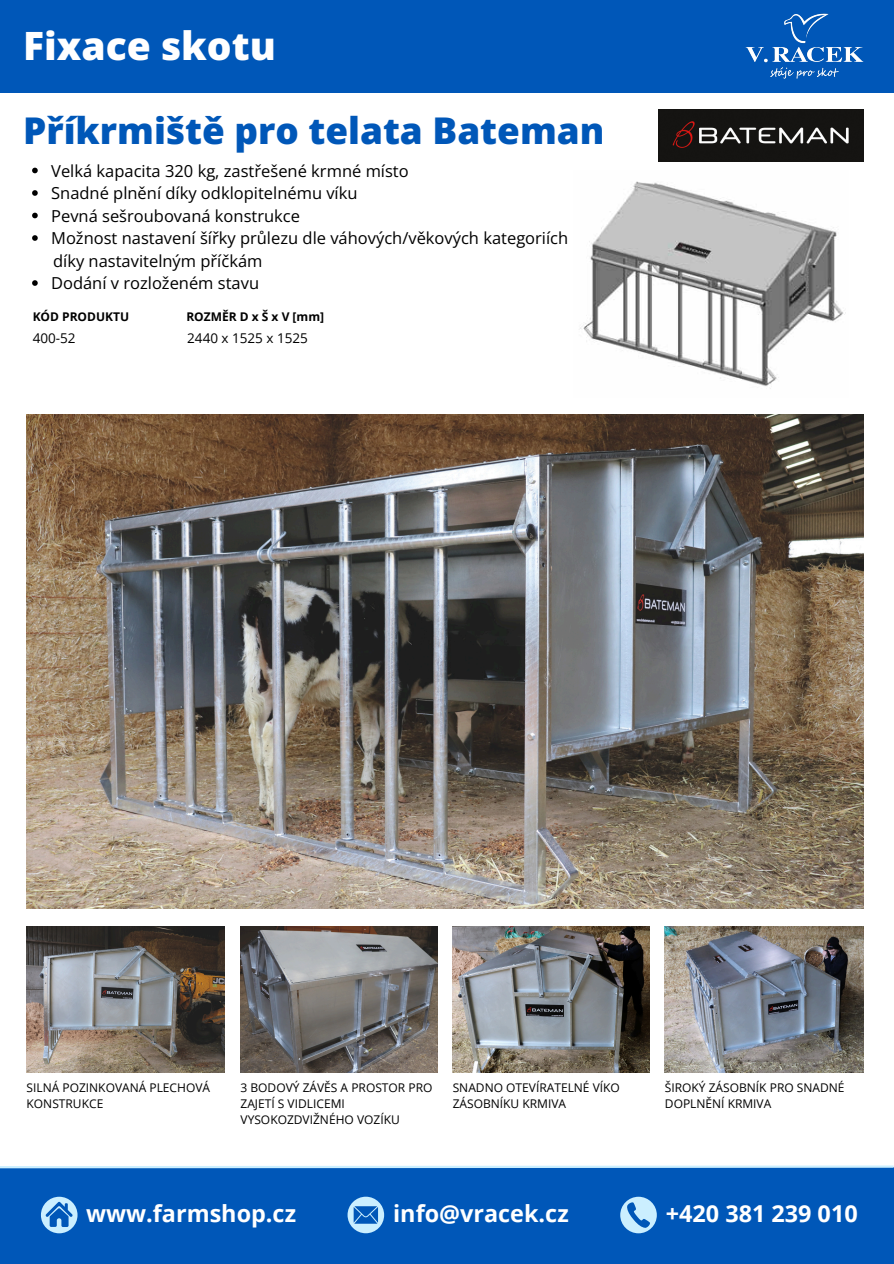
<style>
.page{position:relative;width:894px;height:1264px;background:#fff}
.page>*{position:absolute;margin:0;border:0;box-sizing:border-box;transform-origin:0 0}
.t1{font:800 39px "Open Sans";color:#fff}
.t2{font:800 36.75px "Open Sans";color:#0057b8}
.t3{font:700 23.4px "Open Sans";color:#fff}
.t4{font:16.5px "Open Sans";color:#000}
.t5{font:13.5px "Open Sans";color:#000}
.t6{font:12px/16px "Open Sans";color:#000}
.t7{font:700 12px "Open Sans";color:#000}
</style>
<div class="page">
<div style="left:0;top:0;width:893px;height:92px;background:#0057b8"></div>
<img style="left:745px;top:13px;width:117px;height:66px">
<div style="left:0;top:1166px;width:893px;height:97px;background:#0057b8"></div>
<svg style="left:41px;top:1196px;width:36px;height:37px"></svg>
<svg style="left:347px;top:1196px;width:37px;height:37px"></svg>
<svg style="left:620px;top:1196px;width:36px;height:37px"></svg>
<svg style="left:0;top:1165px;width:893px;height:4px"></svg>
<img style="left:658px;top:110px;width:204px;height:52px">
<img style="left:580px;top:181px;width:266px;height:208px">
<img style="left:27px;top:414px;width:835px;height:494px">
<img style="left:27px;top:926px;width:198px;height:146px">
<img style="left:240px;top:926px;width:197px;height:146px">
<img style="left:452px;top:926px;width:197px;height:146px">
<img style="left:664px;top:926px;width:198px;height:146px">
<svg style="left:32px;top:168px;width:6px;height:5px"></svg>
<svg style="left:32px;top:190px;width:6px;height:6px"></svg>
<svg style="left:32px;top:213px;width:6px;height:5px"></svg>
<svg style="left:32px;top:235px;width:6px;height:6px"></svg>
<svg style="left:32px;top:280px;width:6px;height:6px"></svg>
<h4 class="t1" style="left:23px;top:18px;width:254px">Fixace skotu</h4>
<p class="t2" style="left:23px;top:105px;width:582px">Příkrmiště pro telata Bateman</p>
<h4 class="t4" style="left:51px;top:159px;width:359px">Velká kapacita 320 kg, zastřešené krmné místo</h4>
<p class="t4" style="left:51px;top:181px;width:308px">Snadné plnění díky odklopitelnému víku</p>
<p class="t4" style="left:51px;top:204px;width:250px">Pevná sešroubovaná konstrukce</p>
<p class="t4" style="left:51px;top:226px;width:518px">Možnost nastavení šířky průlezu dle váhových/věkových kategoriích</p>
<h6 class="t4" style="left:53px;top:249px;width:211px">díky nastavitelným příčkám</h6>
<p class="t4" style="left:51px;top:271px;width:209px">Dodání v rozloženém stavu</p>
<h6 class="t7" style="left:33px;top:308px;width:98px">KÓD PRODUKTU</h6>
<p class="t5" style="left:33px;top:328px;width:44px">400-52</p>
<h6 class="t7" style="left:186px;top:308px;width:139px">ROZMĚR D x Š x V [mm]</h6>
<p class="t5" style="left:187px;top:328px;width:122px">2440 x 1525 x 1525</p>
<h6 class="t6" style="left:27px;top:1079px;width:185px">SILNÁ POZINKOVANÁ PLECHOVÁ<br>KONSTRUKCE</h6>
<p class="t6" style="left:240px;top:1079px;width:193px">3 BODOVÝ ZÁVĚS A PROSTOR PRO<br>ZAJETÍ S VIDLICEMI<br>VYSOKOZDVIŽNÉHO VOZÍKU</p>
<h2 class="t6" style="left:452px;top:1079px;width:169px">SNADNO OTEVÍRATELNÉ VÍKO<br>ZÁSOBNÍKU KRMIVA</h2>
<p class="t6" style="left:664px;top:1079px;width:181px">ŠIROKÝ ZÁSOBNÍK PRO SNADNÉ<br>DOPLNĚNÍ KRMIVA</p>
<p class="t3" style="left:86px;top:1196px;width:211px">www.farmshop.cz</p>
<h1 class="t3" style="left:393px;top:1197px;width:177px">info@vracek.cz</h1>
<p class="t3" style="left:665px;top:1197px;width:193px">+420 381 239 010</p>
</div>
